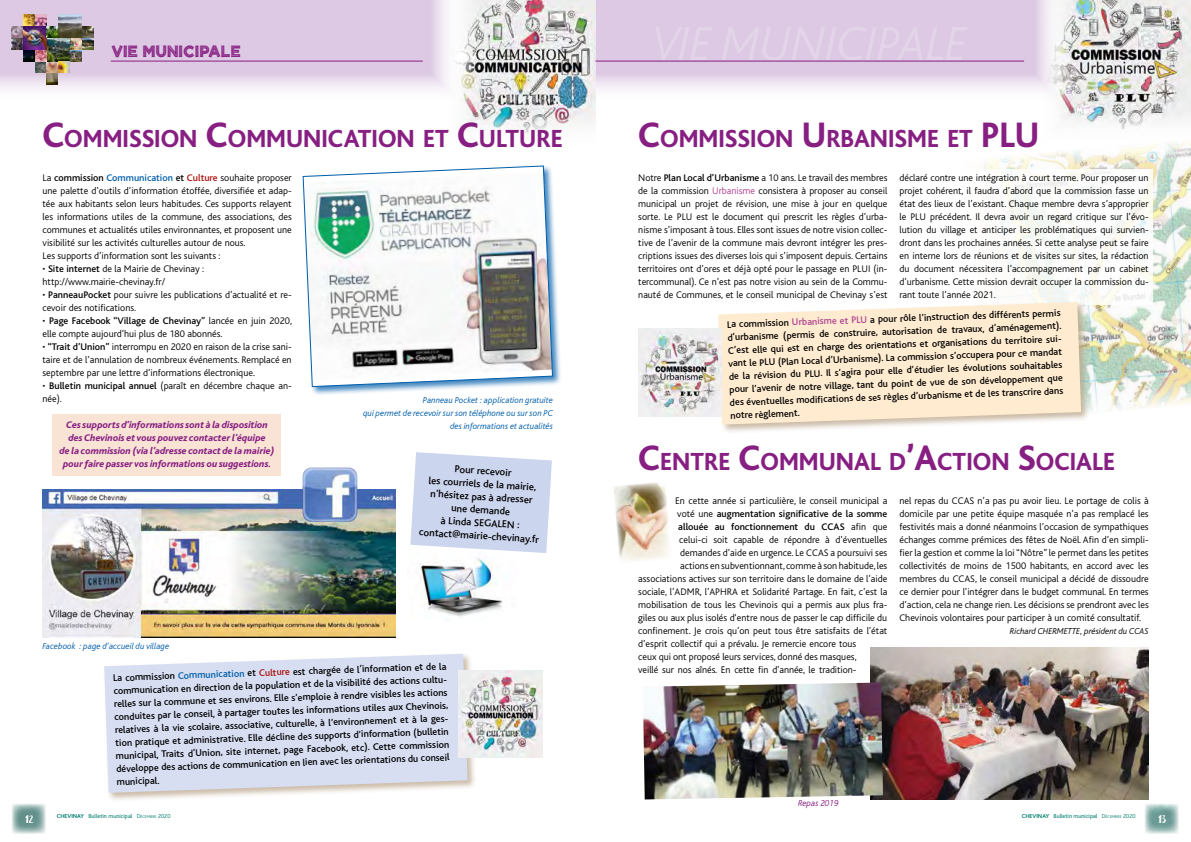
<style>
.page{position:relative;width:1191px;height:842px;background:#fff}
.page>*{position:absolute;margin:0;border:0;box-sizing:border-box;transform-origin:0 0}
.t1{font:800 25.9px "Bliss";color:#871f82;scale:.96 1}
.t2{font:15px "anana";color:#fff}
.t3{font:13px "CF Tangerine Grunge";color:#871f82}
.t4{font:500 10.5px/13px "Bliss";color:#000;text-align:center}
.t5{font:300 10px/13px "Bliss";color:#000}
.t6{font:500 10px/13px "Bliss";color:#000}
.t7{font:italic 800 10px/13px "Bliss";color:#871f82;text-align:center}
.t8{font:italic 300 9px/13px "Bliss";color:#005eaa;text-align:right}
.t9{font:italic 300 9px "Bliss";color:#000}
.t10{font:italic 300 9px "Bliss";color:#871f82}
.t11{font:6px "Bliss";color:#007e6f}
.s1{font-size:37px}
.s2{font-weight:500}
.s3{font-weight:500;color:#005eaa}
.s4{font-weight:500;color:#ac0f09}
.s5{color:#005eaa}
.s6{color:#ac0f09}
.s7{color:#b04191}
.s8{font-weight:300}
.s9{font-weight:700}
.s10{font-weight:300;font-size:4.2px}
</style>
<div class="page">
<img style="left:984px;top:144px;width:207px;height:267px">
<div style="left:52px;top:415px;width:229px;height:61px;background:#f9e3d5"></div>
<svg style="left:0;top:0;width:444px;height:90px;background:#dfcde5"></svg>
<svg style="left:595px;top:0;width:444px;height:102px;background:#e2d2e7"></svg>
<img style="left:444px;top:0;width:151px;height:133px">
<img style="left:1039px;top:0;width:152px;height:144px">
<hr style="left:111px;top:61px;width:312px;height:1px;background:#871f82">
<hr style="left:595px;top:61px;width:429px;height:1px;background:#871f82">
<img style="left:59px;top:14px;width:23px;height:1px">
<img style="left:12px;top:15px;width:81px;height:69px">
<div style="left:103px;top:653px;width:374px;height:149px;background:#bca78e;opacity:.75"></div>
<svg style="left:104px;top:654px;width:363px;height:139px;background:#d9dff0"></svg>
<img style="left:458px;top:671px;width:84px;height:86px">
<div style="left:301px;top:164px;width:261px;height:232px;background:#005eaa;opacity:.75"></div>
<img style="left:302px;top:165px;width:251px;height:222px">
<img style="left:43px;top:489px;width:352px;height:149px">
<img style="left:870px;top:647px;width:278px;height:152px">
<img style="left:643px;top:682px;width:240px;height:117px">
<img style="left:12px;top:804px;width:34px;height:30px">
<img style="left:1145px;top:804px;width:34px;height:30px">
<img style="left:303px;top:467px;width:54px;height:55px">
<img style="left:419px;top:557px;width:84px;height:60px">
<svg style="left:410px;top:452px;width:142px;height:101px;background:#d2daf0"></svg>
<div style="left:625px;top:169px;width:528px;height:136px;background:#fff"></div>
<div style="left:717px;top:301px;width:373px;height:133px;background:#bca78e;opacity:.75"></div>
<svg style="left:718px;top:302px;width:363px;height:123px;background:#fdebd2"></svg>
<img style="left:638px;top:329px;width:83px;height:88px">
<img style="left:614px;top:482px;width:55px;height:79px">
<h3 class="t3" style="left:111px;top:44px;width:131px">VIE MUNICIPALE</h3>
<h1 class="t1" style="left:42px;top:125px;width:543px"><span class="s1">C</span>OMMISSION <span class="s1">C</span>OMMUNICATION ET <span class="s1">C</span>ULTURE</h1>
<h1 class="t1" style="left:638px;top:125px;width:396px"><span class="s1">C</span>OMMISSION <span class="s1">U</span> RBANISME ET <span class="s1">PLU</span></h1>
<p class="t5" style="left:43px;top:171px;width:251px">La <span class="s2">commission</span> <span class="s3">Communication</span> <span class="s2">et</span> <span class="s4">Culture</span> souhaite proposer une palette d’outils d’information étoffée, diversifiée et adap&shy;tée aux habitants selon leurs habitudes. Ces supports relayent les informations utiles de la commune, des associations, des communes et actualités utiles environnantes, et proposent une visibilité sur les activités culturelles autour de nous.<br>Les supports d’information sont les suivants :</p>
<p class="t5" style="left:43px;top:262px;width:163px">• <span class="s2">Site internet</span> de la Mairie de Chevinay : http://www.mairie-chevinay.fr/</p>
<p class="t5" style="left:43px;top:288px;width:251px">• <span class="s2">PanneauPocket</span> pour suivre les publications d’actualité et re&shy;cevoir des notifications.</p>
<p class="t5" style="left:43px;top:314px;width:251px">• <span class="s2">Page Facebook “Village de Chevinay”</span> lancée en juin 2020, elle compte aujourd’hui plus de 180 abonnés.</p>
<p class="t5" style="left:43px;top:340px;width:251px;text-align:justify">• <span class="s2">“Trait d’Union”</span> interrompu en 2020 en raison de la crise sani&shy;taire et de l’annulation de nombreux événements. Remplacé en septembre par une lettre d’informations électronique.</p>
<p class="t5" style="left:43px;top:379px;width:251px">• <span class="s2">Bulletin municipal annuel</span> (paraît en décembre chaque an&shy;née).</p>
<p class="t7" style="left:60px;top:418px;width:217px">Ces supports d’informations sont à la disposition des Chevinois et vous pouvez contacter l’équipe<br>de la commission (via l’adresse contact de la mairie) pour faire passer vos informations ou suggestions.</p>
<p class="t8" style="left:43px;top:640px;width:128px">Facebook : page d’accueil du village</p>
<p class="t8" style="left:363px;top:394px;width:191px">Panneau Pocket : application gratuite<br>qui permet de recevoir sur son téléphone ou sur son PC des informations et actualités</p>
<p class="t4" style="left:423px;top:461px;width:122px;rotate:3deg">Pour recevoir<br>les courriels de la mairie, n’hésitez pas à adresser une demande<br>à Linda SEGALEN : contact@mairie-chevinay.fr</p>
<p class="t6" style="left:113px;top:671px;width:336px;rotate:-2deg">La commission <span class="s5">Communication</span> et <span class="s6">Culture</span> est chargée de l’information et de la communication en direction de la population et de la visibilité des actions cultu&shy;relles sur la commune et ses environs. Elle s’emploie à rendre visibles les actions conduites par le conseil, à partager toutes les informations utiles aux Chevinois, relatives à la vie scolaire, associative, culturelle, à l’environnement et à la ges&shy;tion pratique et administrative. Elle décline des supports d’information (bulletin municipal, Traits d’Union, site internet, page Facebook, etc). Cette commission développe des actions de communication en lien avec les orientations du conseil municipal.</p>
<p class="t5" style="left:638px;top:171px;width:251px;text-align:justify">Notre <span class="s2">Plan Local d’Urbanisme</span> a 10 ans. Le travail des membres de la commission <span class="s7">Urbanisme</span> consistera à proposer au conseil municipal un projet de révision, une mise à jour en quelque sorte. Le PLU est le document qui prescrit les règles d’urba&shy;nisme s’imposant à tous. Elles sont issues de notre vision collec&shy;tive de l’avenir de la commune mais devront intégrer les pres&shy;criptions issues des diverses lois qui s’imposent depuis. Certains territoires ont d’ores et déjà opté pour le passage en PLUI (in&shy;tercommunal). Ce n’est pas notre vision au sein de la Commu&shy;nauté de Communes, et le conseil municipal de Chevinay s’est</p>
<p class="t5" style="left:899px;top:171px;width:251px;text-align:justify">déclaré contre une intégration à court terme. Pour proposer un projet cohérent, il faudra d’abord que la commission fasse un état des lieux de l’existant. Chaque membre devra s’approprier le PLU précédent. Il devra avoir un regard critique sur l’évo&shy;lution du village et anticiper les problématiques qui survien&shy;dront dans les prochaines années. Si cette analyse peut se faire en interne lors de réunions et de visites sur sites, la rédaction du document nécessitera l’accompagnement par un cabinet d’urbanisme. Cette mission devrait occuper la commission du&shy;rant toute l’année 2021.</p>
<p class="t6" style="left:727px;top:318px;width:336px;rotate:-2deg">La commission <span class="s7">Urbanisme et PLU</span> a pour rôle l’instruction des différents permis d’urbanisme (permis de construire, autorisation de travaux, d’aménagement).<br>C’est elle qui est en charge des orientations et organisations du territoire sui&shy;vant le PLU (Plan Local d’Urbanisme). La commission s’occupera pour ce mandat de la révision du PLU. Il s’agira pour elle d’étudier les évolutions souhaitables pour l’avenir de notre village, tant du point de vue de son développement que des éventuelles modifi cations de ses règles d’urbanisme et de les transcrire dans notre règlement.</p>
<h1 class="t1" style="left:638px;top:448px;width:498px"><span class="s1">C</span>ENTRE <span class="s1">C</span>OMMUNAL D<span class="s1">’A</span>CTION <span class="s1">S</span>OCIALE</h1>
<p class="t5" style="left:675px;top:494px;width:213px">En cette année si particulière, le conseil municipal a</p>
<p class="t6" style="left:677px;top:507px;width:211px"><span class="s8">voté une</span> augmentation significative de la somme</p>
<p class="t6" style="left:678px;top:520px;width:211px">allouée au fonctionnement du CCAS <span class="s8">afin que</span></p>
<p class="t5" style="left:679px;top:533px;width:209px">celui-ci soit capable de répondre à d’éventuelles</p>
<p class="t5" style="left:680px;top:546px;width:208px">demandes d’aide en urgence. Le CCAS a poursuivi ses</p>
<p class="t5" style="left:680px;top:559px;width:209px">actions en subventionnant, comme à son habitude, les</p>
<p class="t5" style="left:638px;top:572px;width:250px">associations actives sur son territoire dans le domaine de l’aide</p>
<p class="t5" style="left:638px;top:585px;width:250px">sociale, l’ADMR, l’APHRA et Solidarité Partage. En fait, c’est la</p>
<p class="t5" style="left:638px;top:598px;width:251px">mobilisation de tous les Chevinois qui a permis aux plus fra-</p>
<p class="t5" style="left:638px;top:611px;width:250px">giles ou aux plus isolés d‘entre nous de passer le cap difficile du</p>
<p class="t5" style="left:638px;top:624px;width:250px">confinement. Je crois qu’on peut tous être satisfaits de l’état</p>
<p class="t5" style="left:638px;top:637px;width:220px">d’esprit collectif qui a prévalu. Je remercie encore tous</p>
<p class="t5" style="left:638px;top:650px;width:220px">ceux qui ont proposé leurs services, donné des masques,</p>
<p class="t5" style="left:638px;top:663px;width:219px">veillé sur nos aînés. En cette fin d’année, le tradition-</p>
<p class="t5" style="left:899px;top:494px;width:251px;text-align:justify">nel repas du CCAS n’a pas pu avoir lieu. Le portage de colis à domicile par une petite équipe masquée n’a pas remplacé les festivités mais a donné néanmoins l’occasion de sympathiques échanges comme prémices des fêtes de Noël. Afin d’en simpli&shy;fier la gestion et comme la loi “Nôtre” le permet dans les petites collectivités de moins de 1500 habitants, en accord avec les membres du CCAS, le conseil municipal a décidé de dissoudre ce dernier pour l’intégrer dans le budget communal. En termes d’action, cela ne change rien. Les décisions se prendront avec les Chevinois volontaires pour participer à un comité consultatif.</p>
<p class="t9" style="left:1010px;top:626px;width:140px">Richard CHERMETTE, président du CCAS</p>
<p class="t10" style="left:798px;top:798px;width:42px">Repas 2019</p>
<p class="t11" style="left:57px;top:813px;width:115px"><span class="s9">CHEVINAY</span> Bulletin municipal <span class="s8">D</span><span class="s10">ÉCEMBRE</span> <span class="s8">2020</span></p>
<p class="t11" style="left:1021px;top:813px;width:115px"><span class="s9">CHEVINAY</span> Bulletin municipal <span class="s8">D</span><span class="s10">ÉCEMBRE</span> <span class="s8">2020</span></p>
<h2 class="t2" style="left:26px;top:811px;width:10px">12</h2>
<h2 class="t2" style="left:1158px;top:811px;width:10px">13</h2>
</div>
